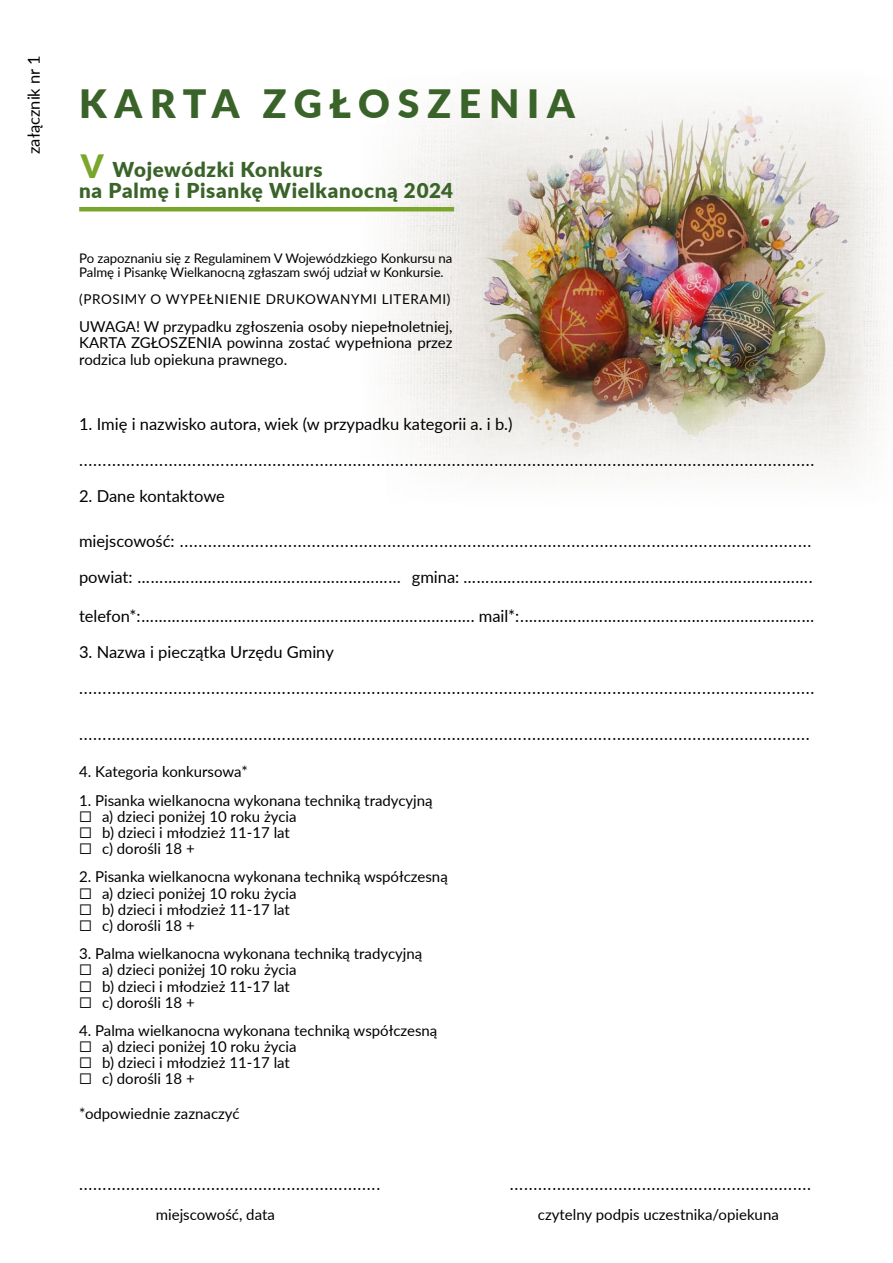
<style>
.page{position:relative;width:893px;height:1263px;background:#fff}
.page>*{position:absolute;margin:0;border:0;box-sizing:border-box;transform-origin:0 0}
.t1{font:900 39px "Lato";letter-spacing:.2em;color:#3a6329}
.t2{font:900 32.25px "Lato";color:#7aa62c}
.t3{font:900 20.55px/20.5px "Lato";letter-spacing:.035em;color:#3a6329}
.t4{font:16.5px/36px "Lato";color:#000}
.t5{font:15px/16.2px "Lato";color:#000}
.t6{font:13.5px "Lato";letter-spacing:.045em;color:#000}
.t7{font:13.2px/14.5px "Lato";letter-spacing:-.005em;color:#000}
</style>
<div class="page">
<img style="left:506px;top:215px;width:310px;height:144px">
<img style="left:506px;top:359px;width:310px;height:110px">
<svg style="left:383px;top:215px;width:123px;height:254px;fill:#f2f0ed"></svg>
<img style="left:352px;top:100px;width:464px;height:115px">
<svg style="left:816px;top:105px;width:21px;height:363px;fill:#e9e6e1"></svg>
<svg style="left:837px;top:102px;width:53px;height:368px;fill:#f4f3f1"></svg>
<hr style="left:79px;top:207px;width:375px;height:4px;background:#7aa62c">
<p class="t4" style="left:15px;top:154px;width:100px;rotate:-90deg">załącznik nr 1</p>
<h1 class="t1" style="left:79px;top:75px;width:497px">KARTA ZGŁOSZENIA</h1>
<h2 class="t2" style="left:81px;top:142px;width:24px">V</h2>
<p class="t3" style="left:79px;top:159px;width:375px;text-indent:33px">Wojewódzki Konkurs<br>na Palmę i Pisankę Wielkanocną 2024</p>
<p class="t7" style="left:79px;top:250px;width:375px">Po zapoznaniu się z Regulaminem V Wojewódzkiego Konkursu na<br>Palmę i Pisankę Wielkanocną zgłaszam swój udział w Konkursie.</p>
<p class="t6" style="left:79px;top:289px;width:373px">(PROSIMY O WYPEŁNIENIE DRUKOWANYMI LITERAMI)</p>
<p class="t5" style="left:79px;top:318px;width:375px;text-align:justify">UWAGA! W przypadku zgłoszenia osoby niepełnoletniej, KARTA ZGŁOSZENIA powinna zostać wypełniona przez rodzica lub opiekuna prawnego.</p>
<p class="t4" style="left:79px;top:405px;width:737px">1. Imię i nazwisko autora, wiek (w przypadku kategorii a. i b.) ............................................................................................................................................................</p>
<p class="t4" style="left:79px;top:477px;width:147px">2. Dane kontaktowe</p>
<p class="t4" style="left:79px;top:522px;width:735px">miejscowość: ...................................................................................................................................... powiat: …………………………………………………… gmina: ………………...…………...…………………………………….</p>
<p class="t4" style="left:79px;top:597px;width:737px">telefon*: ……………………………..….………………………………. mail*: .………………………..………….……………………</p>
<p class="t4" style="left:79px;top:633px;width:737px">3. Nazwa i pieczątka Urzędu Gminy ............................................................................................................................................................</p>
<p class="t4" style="left:79px;top:715px;width:732px">...........................................................................................................................................................</p>
<p class="t5" style="left:79px;top:763px;width:170px">4. Kategoria konkursowa*</p>
<p class="t5" style="left:79px;top:791px;width:355px">1. Pisanka wielkanocna wykonana techniką tradycyjną ☐ a) dzieci poniżej 10 roku życia<br>☐ b) dzieci i młodzież 11-17 lat<br>☐ c) dorośli 18 +</p>
<p class="t5" style="left:79px;top:868px;width:370px">2. Pisanka wielkanocna wykonana techniką współczesną ☐ a) dzieci poniżej 10 roku życia<br>☐ b) dzieci i młodzież 11-17 lat<br>☐ c) dorośli 18 +</p>
<p class="t5" style="left:79px;top:945px;width:345px">3. Palma wielkanocna wykonana techniką tradycyjną ☐ a) dzieci poniżej 10 roku życia<br>☐ b) dzieci i młodzież 11-17 lat<br>☐ c) dorośli 18 +</p>
<p class="t5" style="left:79px;top:1022px;width:360px">4. Palma wielkanocna wykonana techniką współczesną ☐ a) dzieci poniżej 10 roku życia<br>☐ b) dzieci i młodzież 11-17 lat<br>☐ c) dorośli 18 +</p>
<p class="t5" style="left:79px;top:1105px;width:162px">*odpowiednie zaznaczyć</p>
<p class="t4" style="left:79px;top:1165px;width:303px">................................................................</p>
<p class="t4" style="left:510px;top:1165px;width:303px">................................................................</p>
<p class="t5" style="left:156px;top:1205px;width:121px">miejscowość, data</p>
<p class="t5" style="left:538px;top:1205px;width:242px">czytelny podpis uczestnika/opiekuna</p>
</div>
